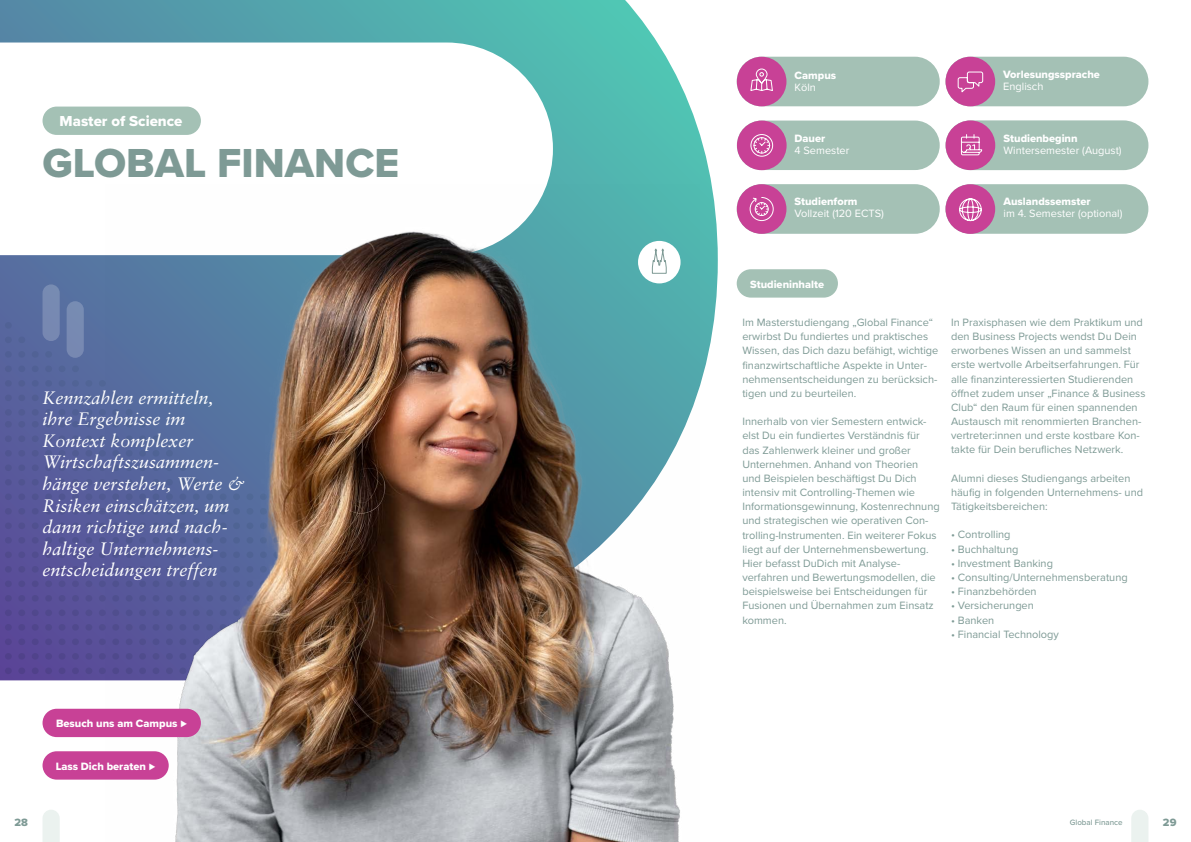
<style>
.page{position:relative;width:1191px;height:842px;background:#fff}
.page>*{position:absolute;margin:0;border:0;box-sizing:border-box;transform-origin:0 0}
.t1{font:42px "Proxima Nova Extrabld";color:#7e9a95}
.t2{font:italic 18px/21.6px "Sabon LT Pro";color:#fff}
.t3{font:15px "Proxima Nova Extrabld";color:#fff}
.t4{font:11px/14.2px "Proxima Nova";color:#7e9a95}
.t5{font:11px "Proxima Nova Extrabld";color:#fff}
.t6{font:11px "Proxima Nova";color:#fff}
.t7{font:11px "Proxima Nova Extrabld";color:#7e9a95}
.t8{font:500 8px "Proxima Nova";color:#7e9a95}
</style>
<div class="page">
<svg style="left:0;top:0;width:718px;height:680px;background:#6da3b5"></svg>
<svg style="left:0;top:322px;width:12px;height:7px"></svg>
<svg style="left:0;top:337px;width:25px;height:6px"></svg>
<svg style="left:0;top:366px;width:79px;height:6px"></svg>
<svg style="left:0;top:351px;width:52px;height:7px"></svg>
<svg style="left:0;top:380px;width:106px;height:7px"></svg>
<svg style="left:0;top:395px;width:106px;height:6px"></svg>
<svg style="left:0;top:409px;width:106px;height:18px;background:#55609a"></svg>
<svg style="left:0;top:450px;width:106px;height:6px"></svg>
<svg style="left:0;top:435px;width:106px;height:7px"></svg>
<svg style="left:0;top:464px;width:106px;height:7px"></svg>
<svg style="left:0;top:493px;width:106px;height:7px"></svg>
<svg style="left:0;top:479px;width:106px;height:6px"></svg>
<svg style="left:0;top:508px;width:106px;height:6px"></svg>
<svg style="left:0;top:537px;width:106px;height:6px"></svg>
<svg style="left:0;top:522px;width:106px;height:7px"></svg>
<svg style="left:0;top:551px;width:106px;height:7px"></svg>
<svg style="left:0;top:580px;width:106px;height:7px"></svg>
<svg style="left:0;top:566px;width:106px;height:6px"></svg>
<svg style="left:0;top:595px;width:106px;height:7px"></svg>
<svg style="left:0;top:624px;width:106px;height:7px"></svg>
<svg style="left:0;top:609px;width:106px;height:7px"></svg>
<svg style="left:0;top:638px;width:709px;height:7px"></svg>
<svg style="left:0;top:667px;width:718px;height:7px"></svg>
<svg style="left:0;top:653px;width:718px;height:7px"></svg>
<div style="left:736px;top:57px;width:203px;height:49px;background:#a4c1b5;border-radius:25px"></div>
<div style="left:945px;top:57px;width:203px;height:49px;background:#a4c1b5;border-radius:25px"></div>
<div style="left:945px;top:120px;width:203px;height:50px;background:#a4c1b5;border-radius:25px"></div>
<div style="left:945px;top:184px;width:203px;height:50px;background:#a4c1b5;border-radius:25px"></div>
<div style="left:737px;top:121px;width:202px;height:49px;background:#a4c1b5;border-radius:25px"></div>
<div style="left:736px;top:184px;width:203px;height:50px;background:#a4c1b5;border-radius:25px"></div>
<svg style="left:0;top:43px;width:553px;height:212px"></svg>
<div style="left:43px;top:284px;width:17px;height:57px;background:#7789b2;border-radius:9px"></div>
<div style="left:67px;top:301px;width:17px;height:57px;background:#778ab2;border-radius:9px"></div>
<svg style="left:1131px;top:810px;width:17px;height:32px"></svg>
<svg style="left:43px;top:810px;width:17px;height:32px"></svg>
<img style="left:106px;top:184px;width:593px;height:658px">
<div style="left:736px;top:269px;width:102px;height:29px;background:#a4c1b5;border-radius:14px"></div>
<div style="left:43px;top:107px;width:158px;height:28px;background:#a4c1b5;border-radius:14px"></div>
<div style="left:638px;top:241px;width:42px;height:42px;background:#fff;border-radius:50%"></div>
<svg style="left:651px;top:248px;width:16px;height:26px"></svg>
<div style="left:737px;top:57px;width:49px;height:49px;background:#c84196;border-radius:50%"></div>
<svg style="left:750px;top:68px;width:23px;height:23px"></svg>
<div style="left:945px;top:120px;width:50px;height:50px;background:#c84196;border-radius:50%"></div>
<svg style="left:960px;top:135px;width:22px;height:21px"></svg>
<div style="left:945px;top:184px;width:50px;height:50px;background:#c84196;border-radius:50%"></div>
<svg style="left:959px;top:198px;width:23px;height:24px"></svg>
<div style="left:737px;top:184px;width:49px;height:50px;background:#c84196;border-radius:50%"></div>
<svg style="left:749px;top:197px;width:25px;height:25px"></svg>
<div style="left:737px;top:121px;width:49px;height:49px;background:#c84196;border-radius:50%"></div>
<svg style="left:753px;top:136px;width:18px;height:18px"></svg>
<div style="left:750px;top:134px;width:23px;height:23px;border:1px solid #fff;border-radius:50%"></div>
<div style="left:945px;top:57px;width:50px;height:49px;background:#c84196;border-radius:50%"></div>
<svg style="left:957px;top:71px;width:26px;height:22px"></svg>
<div style="left:43px;top:709px;width:158px;height:28px;background:#c84196;border-radius:14px"></div>
<div style="left:43px;top:751px;width:126px;height:29px;background:#c84196;border-radius:14px"></div>
<h3 class="t3" style="left:60px;top:110px;width:124px">Master of Science</h3>
<h1 class="t1" style="left:43px;top:132px;width:358px">GLOBAL FINANCE</h1>
<h2 class="t2" style="left:43px;top:386px;width:203px">Kennzahlen ermitteln, ihre Ergebnisse im<br>Kontext komplexer<br>Wirtschaftszusammen&shy;hänge verstehen, Werte &amp;<br>Risiken einschätzen, um dann richtige und nach&shy;haltige Unternehmens&shy;entscheidungen treffen</h2>
<p class="t5" style="left:56px;top:715px;width:132px">Besuch uns am Campus ⊲</p>
<p class="t5" style="left:56px;top:758px;width:101px">Lass Dich beraten ⊲</p>
<p class="t5" style="left:794px;top:67px;width:43px">Campus</p>
<p class="t6" style="left:794px;top:79px;width:23px">Köln</p>
<p class="t5" style="left:1003px;top:66px;width:98px">Vorlesungssprache</p>
<p class="t6" style="left:1003px;top:78px;width:42px">Englisch</p>
<p class="t5" style="left:794px;top:130px;width:32px">Dauer</p>
<p class="t6" style="left:794px;top:142px;width:56px">4 Semester</p>
<p class="t5" style="left:1003px;top:130px;width:76px">Studienbeginn</p>
<p class="t6" style="left:1003px;top:142px;width:120px">Wintersemester (August)</p>
<p class="t5" style="left:794px;top:193px;width:64px">Studienform</p>
<p class="t6" style="left:794px;top:205px;width:91px">Vollzeit (120 ECTS)</p>
<p class="t5" style="left:1003px;top:193px;width:89px">Auslandssemster</p>
<p class="t6" style="left:1003px;top:205px;width:120px">im 4. Semester (optional)</p>
<p class="t5" style="left:750px;top:276px;width:76px">Studieninhalte</p>
<p class="t4" style="left:742px;top:315px;width:198px">Im Masterstudiengang „Global Finance“ erwirbst Du fundiertes und praktisches Wissen, das Dich dazu befähigt, wichtige finanzwirtschaftliche Aspekte in Unter&shy;nehmensentscheidungen zu berücksich&shy;tigen und zu beurteilen.</p>
<p class="t4" style="left:742px;top:414px;width:199px">Innerhalb von vier Semestern entwick&shy;elst Du ein fundiertes Verständnis für das Zahlenwerk kleiner und großer Unternehmen. Anhand von Theorien<br>und Beispielen beschäftigst Du Dich intensiv mit Controlling-Themen wie Informationsgewinnung, Kostenrechnung und strategischen wie operativen Con&shy;trolling-Instrumenten. Ein weiterer Fokus liegt auf der Unternehmensbewertung.<br>Hier befasst DuDich mit Analyse&shy;verfahren und Bewertungsmodellen, die beispielsweise bei Entscheidungen für Fusionen und Übernahmen zum Einsatz kommen.</p>
<p class="t4" style="left:951px;top:315px;width:196px">In Praxisphasen wie dem Praktikum und den Business Projects wendst Du Dein erworbenes Wissen an und sammelst erste wertvolle Arbeitserfahrungen. Für alle finanzinteressierten Studierenden öffnet zudem unser „Finance &amp; Business Club“ den Raum für einen spannenden Austausch mit renommierten Branchen&shy;vertreter:innen und erste kostbare Kon&shy;takte für Dein berufliches Netzwerk.</p>
<p class="t4" style="left:951px;top:470px;width:193px">Alumni dieses Studiengangs arbeiten häufig in folgenden Unternehmens- und<br>Tätigkeitsbereichen:</p>
<p class="t4" style="left:951px;top:527px;width:61px">• Controlling</p>
<p class="t4" style="left:951px;top:541px;width:69px">• Buchhaltung</p>
<p class="t4" style="left:951px;top:556px;width:103px">• Investment Banking</p>
<p class="t4" style="left:951px;top:570px;width:178px">• Consulting/Unternehmensberatung</p>
<p class="t4" style="left:951px;top:584px;width:87px">• Finanzbehörden</p>
<p class="t4" style="left:951px;top:598px;width:84px">• Versicherungen</p>
<p class="t4" style="left:951px;top:612px;width:45px">• Banken</p>
<p class="t4" style="left:951px;top:626px;width:109px">• Financial Technology</p>
<p class="t7" style="left:15px;top:814px;width:15px">28</p>
<p class="t8" style="left:1069px;top:816px;width:54px">Global Finance</p>
<p class="t7" style="left:1163px;top:814px;width:15px">29</p>
</div>
